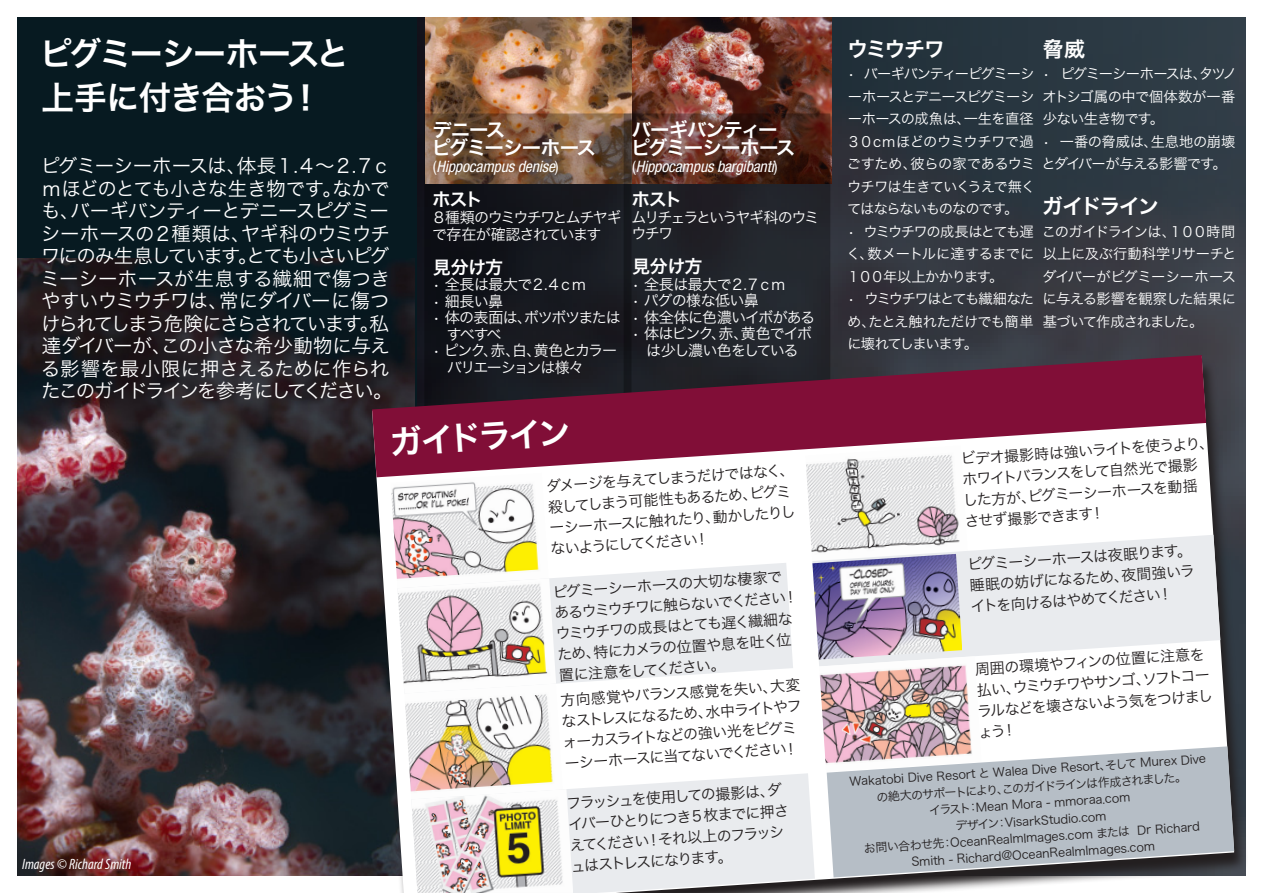
<style>
.page{position:relative;width:1263px;height:893px;background:#fff}
.page>*{position:absolute;margin:0;border:0;box-sizing:border-box;transform-origin:0 0}
.t1{font:33px/43.5px "Hira Kaku Pro W6";letter-spacing:-.04em;color:#fff}
.t2{font:21px "Hira Kaku Pro W6";letter-spacing:-.085em;color:#fff}
.t3{font:19.5px/22.5px "Hira Kaku Pro W3";letter-spacing:-.045em;color:#fff}
.body{font:19.5px "Hira Kaku Pro W6";letter-spacing:-.07em;color:#fff}
.body-2{font:18px "Hira Kaku Pro W6";letter-spacing:-.045em;color:#fff}
.body-3{font:italic condensed 15.75px "Helvetica Neue LT Std";letter-spacing:-.01em;color:#fff}
.guidlines_body{font:15px/21px "Hira Kaku Pro W3";color:#231f20}
.body-4{font:15px/17.2px "Hira Kaku Pro W3";letter-spacing:-.085em;color:#fff}
.body-5{font:15px "Hira Kaku Pro W3";letter-spacing:-.045em;color:#fff}
.t4{font:italic condensed 15px "Myriad Pro";color:#fff}
.body-6{font:15px/16.5px "Hira Kaku Pro W3";letter-spacing:-.125em;color:#fff}
.body-7{font:15px "Hira Kaku Pro W3";letter-spacing:-.055em;color:#fff}
.body-8{font:15px "Hira Kaku Pro W3";letter-spacing:-.04em;color:#fff}
.t5{font:14.25px/22.5px "Hira Kaku Pro W3";letter-spacing:-.055em;color:#fff;text-align:justify}
.t6{font:14.25px/22.5px "Hira Kaku Pro W3";letter-spacing:-.03em;color:#fff}
.body-9{font:12px/17.2px "Hira Kaku Pro W3";color:#231f20;text-align:center}
.s1{font-style:normal}
</style>
<div class="page">
<img style="left:416px;top:17px;width:830px;height:342px">
<div style="left:17px;top:17px;width:399px;height:859px;background:#071a21"></div>
<img style="left:17px;top:258px;width:398px;height:618px">
<img style="left:425px;top:17px;width:406px;height:166px">
<svg style="left:631px;top:113px;width:199px;height:242px;background:#2f2627"></svg>
<svg style="left:424px;top:113px;width:207px;height:242px;background:#2f2826"></svg>
<svg style="left:372px;top:356px;width:862px;height:537px"></svg>
<svg style="left:827px;top:746px;width:407px;height:131px;background:#adb3ba"></svg>
<svg style="left:372px;top:355px;width:834px;height:122px;fill:#810e37"></svg>
<img style="left:391px;top:473px;width:158px;height:115px">
<img style="left:805px;top:445px;width:163px;height:116px">
<svg style="left:397px;top:563px;width:396px;height:131px;fill:#e9ebee"></svg>
<img style="left:397px;top:578px;width:159px;height:116px">
<svg style="left:812px;top:535px;width:408px;height:131px;fill:#e9ebee"></svg>
<img style="left:812px;top:554px;width:150px;height:106px">
<svg style="left:563px;top:773px;width:252px;height:120px;background:#e2e4e7"></svg>
<img style="left:411px;top:789px;width:162px;height:104px">
<img style="left:404px;top:684px;width:159px;height:115px">
<img style="left:819px;top:656px;width:162px;height:116px">
<p class="t1" style="left:40px;top:31px;width:311px">ピグミーシーホースと上手に付き合おう！</p>
<p class="t3" style="left:40px;top:153px;width:354px">ピグミーシーホースは、体長１.４〜２.７ｃｍほどのとても小さな生き物です。なかでも、バーギバンティーとデニースピグミーシーホースの２種類は、ヤギ科のウミウチワにのみ生息しています。とても小さいピグミーシーホースが生息する繊細で傷つきやすいウミウチワは、常にダイバーに傷つけられてしまう危険にさらされています。私達ダイバーが、この小さな希少動物に与える影響を最小限に押さえるために作られたこのガイドラインを参考にしてください。</p>
<p class="body" style="left:432px;top:112px;width:74px">デニース</p>
<p class="body" style="left:432px;top:130px;width:165px">ピグミーシーホース</p>
<p class="body-3" style="left:433px;top:157px;width:127px"><span class="s1">(</span>Hippocampus denise<span class="s1">)</span></p>
<p class="body-2" style="left:433px;top:183px;width:52px">ホスト</p>
<p class="body-4" style="left:431px;top:207px;width:192px">８種類のウミウチワとムチヤギで存在が確認されています</p>
<p class="body-2" style="left:433px;top:251px;width:72px">見分け方</p>
<p class="body-5" style="left:433px;top:271px;width:155px">• 全長は最大で２.４ｃｍ</p>
<p class="body-4" style="left:433px;top:291px;width:72px">• 細長い鼻</p>
<p class="body-4" style="left:433px;top:308px;width:189px">• 体の表面は、ボツボツまたは</p>
<p class="body-4" style="left:447px;top:324px;width:56px">すべすべ</p>
<p class="body-4" style="left:433px;top:341px;width:186px">• ピンク、赤、白、黄色とカラー</p>
<p class="body-4" style="left:447px;top:357px;width:139px">バリエーションは様々</p>
<p class="body" style="left:632px;top:112px;width:147px">バーギバンティー</p>
<p class="body" style="left:631px;top:130px;width:165px">ピグミーシーホース</p>
<p class="body-3" style="left:632px;top:157px;width:147px"><span class="s1">(</span>Hippocampus bargibanti<span class="s1">)</span></p>
<p class="body-2" style="left:632px;top:183px;width:52px">ホスト</p>
<p class="body-6" style="left:631px;top:208px;width:189px">ムリチェラというヤギ科のウミウチワ</p>
<p class="body-2" style="left:632px;top:250px;width:72px">見分け方</p>
<p class="body-5" style="left:632px;top:271px;width:155px">• 全長は最大で２.７ｃｍ</p>
<p class="body-8" style="left:632px;top:287px;width:128px">• パグの様な低い鼻</p>
<p class="body-7" style="left:632px;top:304px;width:185px">• 体全体に色濃いイボがある</p>
<p class="body-4" style="left:632px;top:324px;width:181px">• 体はピンク、赤、黄色でイボ</p>
<p class="body-4" style="left:646px;top:340px;width:154px">は少し濃い色をしている</p>
<p class="t1" style="left:388px;top:420px;width:183px;rotate:-4deg">ガイドライン</p>
<p class="guidlines_body" style="left:545px;top:475px;width:250px;rotate:-4deg">ダメージを与えてしまうだけではなく、殺してしまう可能性もあるため、ピグミーシーホースに触れたり、動かしたりしないようにしてください！</p>
<p class="t4" style="left:22px;top:854px;width:111px">Images © Richard Smith</p>
<p class="guidlines_body" style="left:552px;top:581px;width:246px;rotate:-4deg">ピグミーシーホースの大切な棲家であるウミウチワに触らないでください！ウミウチワの成長はとても遅く繊細なため、特にカメラの位置や息を吐く位置に注意をしてください。</p>
<p class="guidlines_body" style="left:559px;top:689px;width:243px;rotate:-4deg">方向感覚やバランス感覚を失い、大変なストレスになるため、水中ライトやフォーカスライトなどの強い光をピグミーシーホースに当てないでください！</p>
<p class="guidlines_body" style="left:565px;top:792px;width:223px;rotate:-4deg">フラッシュを使用しての撮影は、ダイバーひとりにつき５枚までに押さえてください！それ以上のフラッシュはストレスになります。</p>
<p class="t2" style="left:847px;top:30px;width:99px">ウミウチワ</p>
<p class="t5" style="left:846px;top:62px;width:190px;text-align:left">• バーギバンティーピグミーシーホースとデニースピグミーシーホースの成魚は、一生を直径<br>３０cmほどのウミウチワで過ごすため、彼らの家であるウミウチワは生きていくうえで無くてはならないものなのです。</p>
<p class="t5" style="left:846px;top:219px;width:189px">• ウミウチワの成長はとても遅く、数メートルに達するまでに１００年以上かかります。</p>
<p class="t5" style="left:847px;top:287px;width:188px">• ウミウチワはとても繊細なため、たとえ触れただけでも簡単に壊れてしまいます。</p>
<p class="t2" style="left:1043px;top:30px;width:44px">脅威</p>
<p class="t5" style="left:1042px;top:62px;width:196px">• ピグミーシーホースは、タツノオトシゴ属の中で個体数が一番少ない生き物です。</p>
<p class="t6" style="left:1041px;top:129px;width:195px">• 一番の脅威は、生息地の崩壊とダイバーが与える影響です。</p>
<p class="t2" style="left:1042px;top:187px;width:118px">ガイドライン</p>
<p class="t5" style="left:1042px;top:219px;width:196px">このガイドラインは、１００時間以上に及ぶ行動科学リサーチとダイバーがピグミーシーホースに与える影響を観察した結果に基づいて作成されました。</p>
<p class="guidlines_body" style="left:959px;top:448px;width:256px;rotate:-4deg">ビデオ撮影時は強いライトを使うより、ホワイトバランスをして自然光で撮影した方が、ピグミーシーホースを動揺<br>させず撮影できます！</p>
<p class="guidlines_body" style="left:967px;top:554px;width:228px;text-align:justify;rotate:-4deg">ピグミーシーホースは夜眠ります。睡眠の妨げになるため、夜間強いライトを向けるはやめてください！</p>
<p class="guidlines_body" style="left:973px;top:658px;width:238px;rotate:-4deg">周囲の環境やフィンの位置に注意を払い、ウミウチワやサンゴ、ソフトコーラルなどを壊さないよう気をつけましょう！</p>
<p class="body-9" style="left:849px;top:773px;width:359px;rotate:-4deg">Wakatobi Dive Resort と Walea Dive Resort、そして Murex Diveの絶大のサポートにより、このガイドラインは作成されました。</p>
<p class="body-9" style="left:928px;top:801px;width:203px;rotate:-4deg">イラスト：Mean Mora - mmoraa.com</p>
<p class="body-9" style="left:955px;top:817px;width:153px;rotate:-4deg">デザイン：VisarkStudio.com</p>
<p class="body-9" style="left:863px;top:840px;width:338px;line-height:16.5px;rotate:-4deg">お問い合わせ先：OceanRealmImages.com または Dr Richard<br>Smith - Richard@OceanRealmImages.com</p>
</div>
